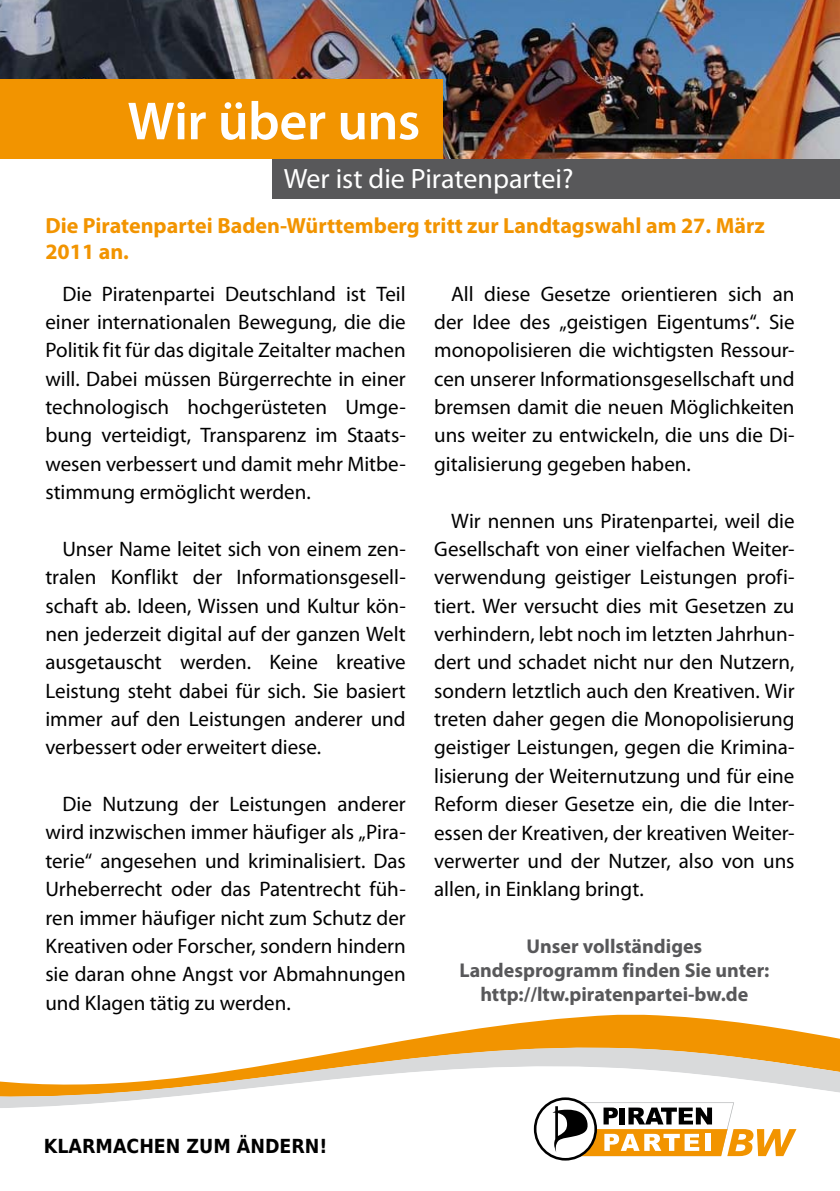
<style>
.page{position:relative;width:840px;height:1191px;background:#fff}
.page>*{position:absolute;margin:0;border:0;box-sizing:border-box;transform-origin:0 0}
.t1{font:600 54px "Myriad Pro";letter-spacing:-.01em;color:#fff}
.t2{font:28px "Myriad Pro";color:#fff}
.t3{font:700 22px/26.4px "Myriad Pro";color:#f29400}
.t4{font:21px/28.4px "Myriad Pro";color:#000;text-align:justify}
.t5{font:700 20px/24px "Myriad Pro";color:#58585a;text-align:center}
.t6{font:700 19.4px "DejaVu Sans Condensed";color:#000}
</style>
<div class="page">
<svg style="left:420px;top:1014px;width:416px;height:24px;fill:#f29400"></svg>
<svg style="left:335px;top:1038px;width:504px;height:15px;background:#f0a42d"></svg>
<svg style="left:0;top:1053px;width:839px;height:108px"></svg>
<svg style="left:533px;top:1097px;width:263px;height:63px"></svg>
<img style="left:0;top:0;width:839px;height:159px">
<div style="left:272px;top:159px;width:567px;height:39px;background:#58585a"></div>
<div style="left:0;top:79px;width:442px;height:80px;background:#f29400"></div>
<h1 class="t1" style="left:127px;top:87px;width:294px">Wir über uns</h1>
<h2 class="t2" style="left:283px;top:162px;width:291px">Wer ist die Piratenpartei?</h2>
<p class="t3" style="left:45px;top:211px;width:720px">Die Piratenpartei Baden-Württemberg tritt zur Landtagswahl am 27. März<br>2011 an.</p>
<p class="t4" style="left:45px;top:279px;width:362px;text-indent:17px">Die Piratenpartei Deutschland ist Teil einer internationalen Bewegung, die die Politik fit für das digitale Zeitalter machen will. Dabei müssen Bürgerrechte in einer technologisch hochgerüsteten Umge&shy;bung verteidigt, Transparenz im Staats&shy;wesen verbessert und damit mehr Mitbe&shy;stimmung ermöglicht werden.</p>
<p class="t4" style="left:45px;top:534px;width:362px;text-indent:17px">Unser Name leitet sich von einem zen&shy;tralen Konflikt der Informationsgesell&shy;schaft ab. Ideen, Wissen und Kultur kön&shy;nen jederzeit digital auf der ganzen Welt ausgetauscht werden. Keine kreative Leistung steht dabei für sich. Sie basiert immer auf den Leistungen anderer und verbessert oder erweitert diese.</p>
<p class="t4" style="left:45px;top:789px;width:362px;text-indent:17px">Die Nutzung der Leistungen anderer wird inzwischen immer häufiger als „Pira&shy;terie“ angesehen und kriminalisiert. Das Urheberrecht oder das Patentrecht füh&shy;ren immer häufiger nicht zum Schutz der Kreativen oder Forscher, sondern hindern sie daran ohne Angst vor Abmahnungen und Klagen tätig zu werden.</p>
<p class="t4" style="left:434px;top:279px;width:362px;text-indent:17px">All diese Gesetze orientieren sich an der Idee des „geistigen Eigentums“. Sie monopolisieren die wichtigsten Ressour&shy;cen unserer Informationsgesellschaft und bremsen damit die neuen Möglichkeiten uns weiter zu entwickeln, die uns die Di&shy;gitalisierung gegeben haben.</p>
<p class="t4" style="left:434px;top:506px;width:362px;text-indent:17px">Wir nennen uns Piratenpartei, weil die Gesellschaft von einer vielfachen Weiter&shy;verwendung geistiger Leistungen profi&shy;tiert. Wer versucht dies mit Gesetzen zu verhindern, lebt noch im letzten Jahrhun&shy;dert und schadet nicht nur den Nutzern, sondern letztlich auch den Kreativen. Wir treten daher gegen die Monopolisierung geistiger Leistungen, gegen die Krimina&shy;lisierung der Weiternutzung und für eine Reform dieser Gesetze ein, die die Inter&shy;essen der Kreativen, der kreativen Weiter&shy;verwerter und der Nutzer, also von uns allen, in Einklang bringt.</p>
<p class="t5" style="left:459px;top:933px;width:311px">Unser vollständiges<br>Landesprogramm finden Sie unter: http://ltw.piratenpartei-bw.de</p>
<p class="t6" style="left:44px;top:1130px;width:285px">KLARMACHEN ZUM ÄNDERN!</p>
</div>
